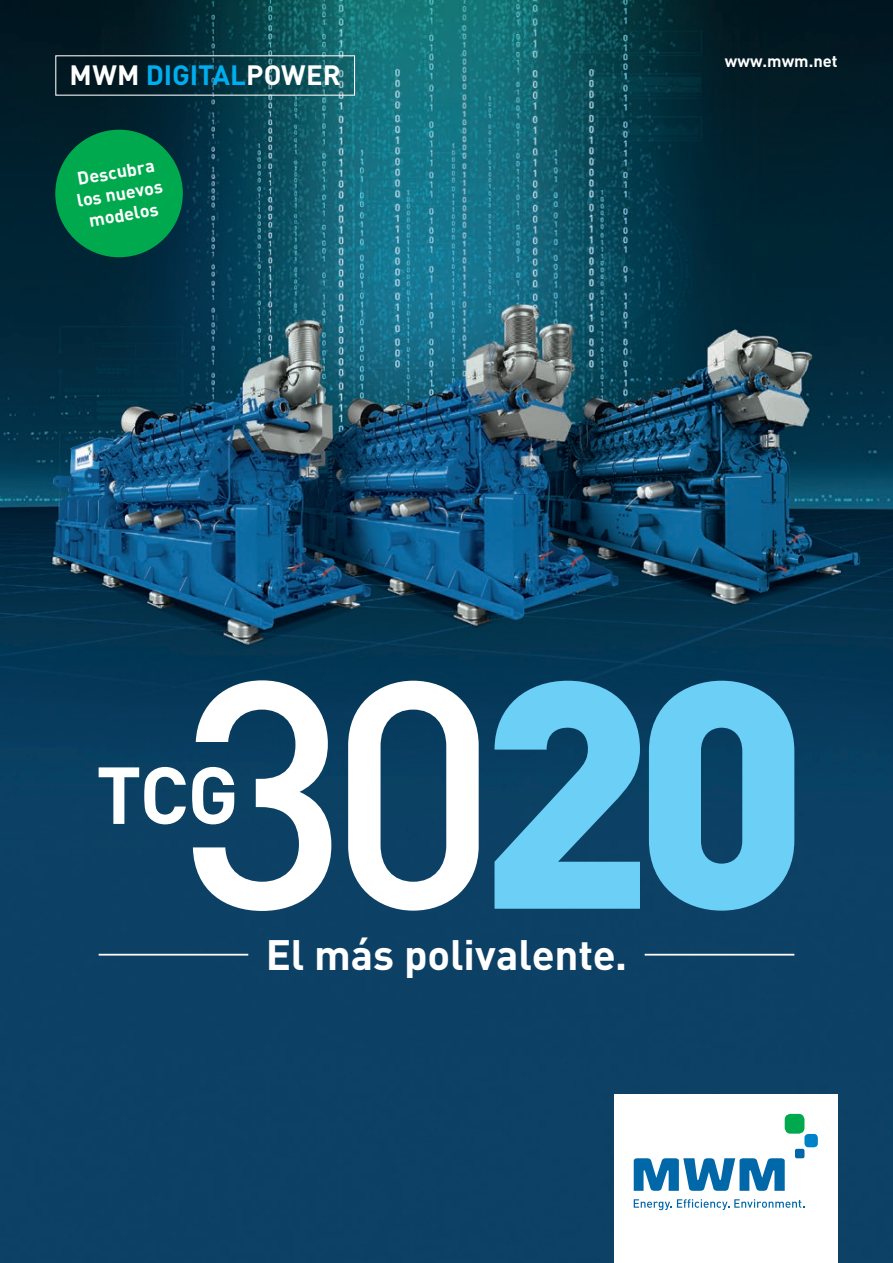
<style>
.page{position:relative;width:893px;height:1263px;background:#fff}
.page>*{position:absolute;margin:0;border:0;box-sizing:border-box;transform-origin:0 0}
.t1{font:700 42px "DIN Pro";letter-spacing:-.005em;color:#fff}
.t2{font:700 27.6px "DIN Pro";color:#fff}
.t3{font:700 18px/21.6px "DIN Pro";color:#fff;text-align:center}
.t4{font:700 16.5px "DIN Pro";color:#fff}
.s1{color:#00aeef}
</style>
<div class="page">
<img style="left:0;top:0;width:893px;height:1263px">
<div style="left:55px;top:130px;width:128px;height:127px;background:#00a94e;border-radius:50%"></div>
<hr style="left:99px;top:954px;width:149px;height:1px;background:#fff">
<hr style="left:645px;top:954px;width:149px;height:1px;background:#fff">
<svg style="left:494px;top:681px;width:300px;height:230px;background:#499dc2"></svg>
<svg style="left:193px;top:680px;width:286px;height:231px"></svg>
<svg style="left:99px;top:767px;width:135px;height:57px"></svg>
<svg style="left:57px;top:57px;width:296px;height:37px;background:#07333d"></svg>
<div style="left:614px;top:1094px;width:224px;height:169px;background:#fff"></div>
<svg style="left:634px;top:1199px;width:170px;height:11px"></svg>
<svg style="left:634px;top:1158px;width:151px;height:33px"></svg>
<div style="left:795px;top:1149px;width:9px;height:9px;background:#0068a9;border-radius:2px"></div>
<div style="left:804px;top:1134px;width:14px;height:13px;background:#0082c8;border-radius:4px"></div>
<div style="left:785px;top:1114px;width:19px;height:20px;background:#00a94e;border-radius:6px"></div>
<h2 class="t2" style="left:70px;top:57px;width:273px">MWM <span class="s1">DIGITAL</span>POWER</h2>
<p class="t3" style="left:71px;top:168px;width:88px;rotate:-10deg">Descubra los nuevos modelos</p>
<p class="t4" style="left:725px;top:50px;width:114px">www.mwm.net</p>
<h1 class="t1" style="left:266px;top:926px;width:363px">El más polivalente.</h1>
</div>
